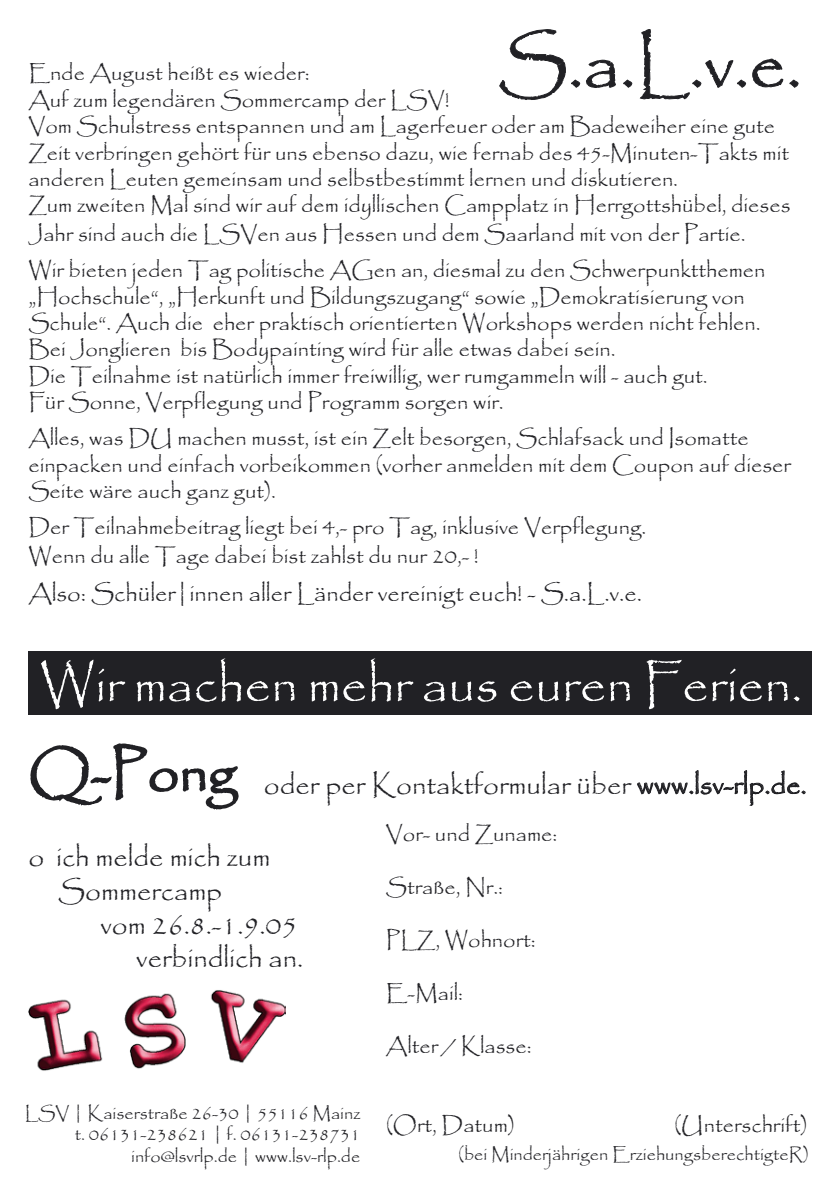
<style>
.page{position:relative;width:840px;height:1191px;background:#fff}
.page>*{position:absolute;margin:0;border:0;box-sizing:border-box;transform-origin:0 0}
.t1{font:72px "Papyrus";color:#212125}
.t2{font:56px "Papyrus";color:#212125}
.t3{font:52px "Papyrus";color:#fff}
.t4{font:28px "Papyrus";color:#212125}
.t5{font:24px "Papyrus";color:#212125}
.t6{font:22px/26.4px "Papyrus";color:#212125}
.t7{font:18px "Papyrus";color:#212125}
</style>
<div class="page">
<svg style="left:499px;top:29px;width:117px;height:71px"></svg>
<svg style="left:623px;top:79px;width:9px;height:9px"></svg>
<svg style="left:639px;top:29px;width:159px;height:71px"></svg>
<img style="left:28px;top:990px;width:257px;height:81px">
<div style="left:28px;top:651px;width:783px;height:63px;background:#212125"></div>
<svg style="left:29px;top:714px;width:266px;height:96px"></svg>
<svg style="left:637px;top:770px;width:168px;height:36px"></svg>
<p class="t1" style="left:498px;top:20px;width:304px">S.a.L.v.e.</p>
<p class="t6" style="left:28px;top:60px;width:282px">Ende August heißt es wieder:</p>
<p class="t6" style="left:28px;top:86px;width:422px">Auf zum legendären Sommercamp der LSV!</p>
<p class="t6" style="left:28px;top:112px;width:761px">Vom Schulstress entspannen und am Lagerfeuer oder am Badeweiher eine gute<br>Zeit verbringen gehört für uns ebenso dazu, wie fernab des 45-Minuten-Takts mit anderen Leuten gemeinsam und selbstbestimmt lernen und diskutieren.</p>
<p class="t6" style="left:28px;top:190px;width:763px;line-height:28.8px">Zum zweiten Mal sind wir auf dem idyllischen Campplatz in Herrgottshübel, dieses<br>Jahr sind auch die LSVen aus Hessen und dem Saarland mit von der Partie.</p>
<p class="t6" style="left:28px;top:256px;width:738px">Wir bieten jeden Tag politische AGen an, diesmal zu den Schwerpunktthemen „Hochschule“, „Herkunft und Bildungszugang“ sowie „Demokratisierung von</p>
<p class="t6" style="left:28px;top:309px;width:733px">Schule“. Auch die eher praktisch orientierten Workshops werden nicht fehlen.</p>
<p class="t6" style="left:28px;top:336px;width:588px">Bei Jonglieren bis Bodypainting wird für alle etwas dabei sein.</p>
<p class="t6" style="left:28px;top:362px;width:680px">Die Teilnahme ist natürlich immer freiwillig, wer rumgammeln will - auch gut.</p>
<p class="t6" style="left:28px;top:388px;width:476px">Für Sonne, Verpflegung und Programm sorgen wir.</p>
<p class="t6" style="left:28px;top:424px;width:763px">Alles, was DU machen musst, ist ein Zelt besorgen, Schlafsack und Isomatte einpacken und einfach vorbeikommen (vorher anmelden mit dem Coupon auf dieser<br>Seite wäre auch ganz gut).</p>
<p class="t6" style="left:28px;top:513px;width:619px">Der Teilnahmebeitrag liegt bei 4,- pro Tag, inklusive Verpflegung.</p>
<p class="t6" style="left:28px;top:542px;width:451px">Wenn du alle Tage dabei bist zahlst du nur 20,- !</p>
<p class="t5" style="left:28px;top:579px;width:614px">Also: Schüler|innen aller Länder vereinigt euch! - S.a.L.v.e.</p>
<p class="t3" style="left:40px;top:653px;width:763px">Wir machen mehr aus euren Ferien.</p>
<p class="t2" style="left:28px;top:738px;width:210px">Q-Pong</p>
<p class="t4" style="left:28px;top:840px;width:243px">o ich melde mich zum</p>
<p class="t4" style="left:58px;top:874px;width:165px">Sommercamp</p>
<p class="t4" style="left:100px;top:907px;width:198px">vom 26.8.-1.9.05</p>
<p class="t4" style="left:136px;top:941px;width:168px">verbindlich an.</p>
<p class="t4" style="left:264px;top:767px;width:544px">oder per Kontaktformular über www.lsv-rlp.de.</p>
<p class="t6" style="left:386px;top:820px;width:173px">Vor- und Zuname:</p>
<p class="t6" style="left:386px;top:873px;width:118px">Straße, Nr.:</p>
<p class="t6" style="left:386px;top:926px;width:151px">PLZ, Wohnort:</p>
<p class="t6" style="left:386px;top:979px;width:78px">E-Mail:</p>
<p class="t6" style="left:386px;top:1032px;width:147px">Alter / Klasse:</p>
<p class="t7" style="left:25px;top:1101px;width:337px">LSV | Kaiserstraße 26-30 | 55116 Mainz</p>
<p class="t7" style="left:75px;top:1123px;width:287px">t. 06131-238621 | f. 06131-238731</p>
<p class="t7" style="left:131px;top:1145px;width:230px">info@lsvrlp.de | www.lsv-rlp.de</p>
<p class="t7" style="left:458px;top:1143px;width:352px">(bei Minderjährigen ErziehungsberechtigteR)</p>
<p class="t6" style="left:386px;top:1111px;width:130px">(Ort, Datum)</p>
<p class="t6" style="left:674px;top:1111px;width:135px">(Unterschrift)</p>
</div>
